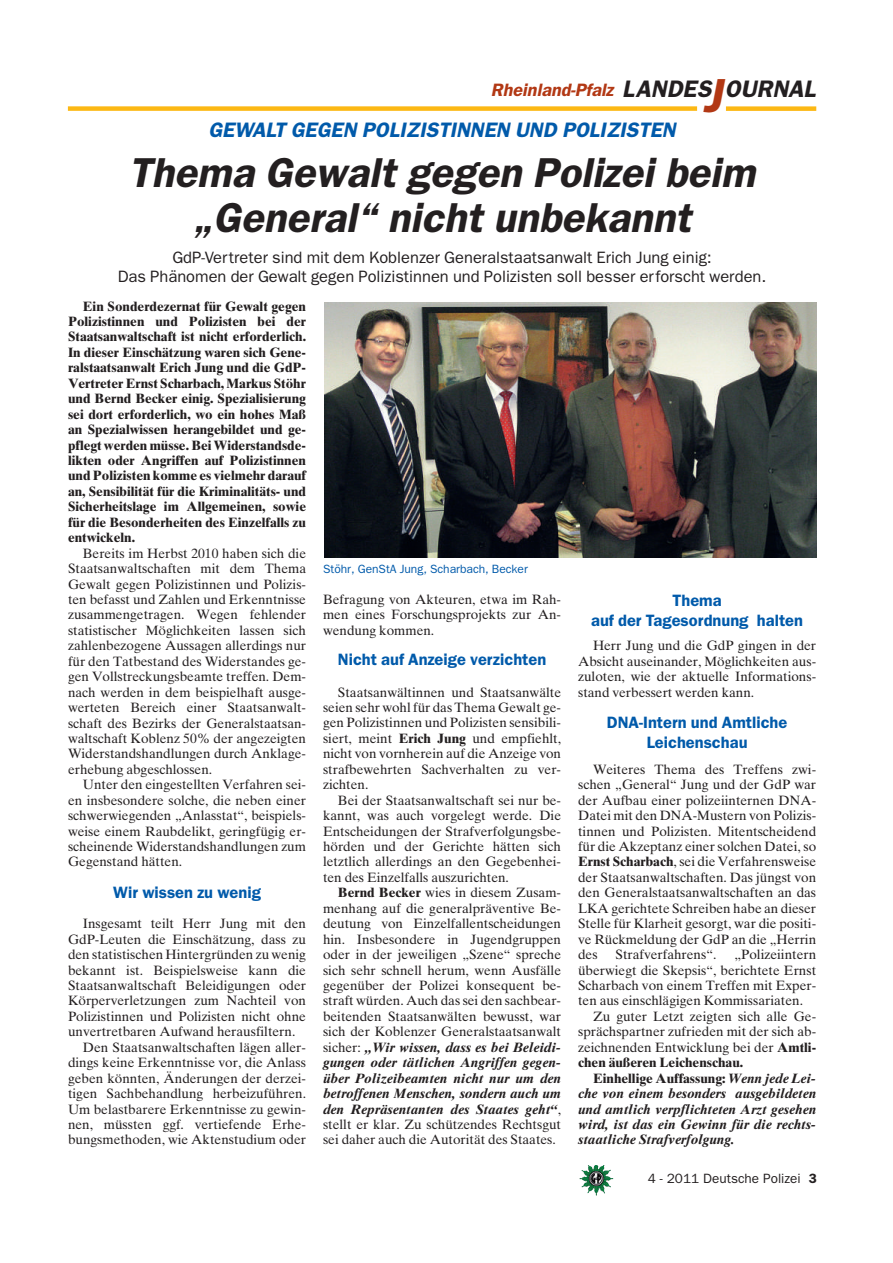
<style>
.page{position:relative;width:893px;height:1263px;background:#fff}
.page>*{position:absolute;margin:0;border:0;box-sizing:border-box;transform-origin:0 0}
.t1{font:42px/45px "Franklin Gothic Demi Oblique OV PEXPPA";color:#231f20;text-align:center}
.t2{font:24px "Franklin Gothic Demi Oblique OV PEXPPA";color:#231f20}
.t3{font:21px "Franklin Gothic Demi Oblique OV PEXPPA";color:#015aaa}
.t4{font:18px "Franklin Gothic Demi Oblique OV PEXPPA";color:#b23814}
.t5{font:16.5px/18.8px "Franklin Gothic Book OV NEXPPA";color:#231f20;text-align:center}
.t6{font:16.5px/19.5px "Franklin Gothic Demi OV MEXPPA";color:#015aaa;text-align:center}
.t7{font:13.5px/15.5px "Times Ten Roman OV JEXPPA";color:#231f20;text-align:justify}
.t8{font:13.5px/15.5px "Times Ten Bold OV KEXPPA";color:#231f20;text-align:justify}
.t9{font:13.5px/15.5px "Times Ten Bold Italic OV LEXPPA";color:#231f20;text-align:justify}
.t10{font:13.5px "Franklin Gothic Book OV NEXPPA";color:#231f20}
.t11{font:12px "Franklin Gothic Book OV NEXPPA";color:#015aaa}
.s1{font-size:48px;color:#b23814}
.s2{font-family:"Times Ten Bold OV KEXPPA"}
.s3{font-family:"Times Ten Roman OV JEXPPA"}
.s4{font-family:"Times Ten Bold Italic OV LEXPPA"}
.s5{font-family:"Franklin Gothic Demi OV MEXPPA"}
</style>
<div class="page">
<img style="left:581px;top:1165px;width:32px;height:31px">
<div style="left:68px;top:106px;width:629px;height:5px;background:#fcb814"></div>
<div style="left:726px;top:106px;width:90px;height:5px;background:#fcb814"></div>
<img style="left:324px;top:302px;width:492px;height:255px">
<h2 class="t2" style="left:622px;top:79px;width:195px">LANDES<span class="s1">J</span> OURNAL</h2>
<h3 class="t4" style="left:491px;top:83px;width:124px">Rheinland-Pfalz</h3>
<h3 class="t3" style="left:208px;top:121px;width:469px">GEWALT GEGEN POLIZISTINNEN UND POLIZISTEN</h3>
<h1 class="t1" style="left:129px;top:153px;width:628px">Thema Gewalt gegen Polizei beim „General“ nicht unbekannt</h1>
<p class="t5" style="left:118px;top:249px;width:650px">GdP-Vertreter sind mit dem Koblenzer Generalstaatsanwalt Erich Jung einig:<br>Das Phänomen der Gewalt gegen Polizistinnen und Polizisten soll besser erforscht werden.</p>
<p class="t8" style="left:68px;top:300px;width:240px;text-indent:15px">Ein Sonderdezernat für Gewalt gegen Polizistinnen und Polizisten bei der Staatsanwaltschaft ist nicht erforderlich.<br>In dieser Einschätzung waren sich Gene&shy;ralstaatsanwalt Erich Jung und die GdP-Vertreter Ernst Scharbach, Markus Stöhr und Bernd Becker einig. Spezialisierung sei dort erforderlich, wo ein hohes Maß an Spezialwissen herangebildet und ge&shy;pflegt werden müsse. Bei Widerstandsde&shy;likten oder Angriffen auf Polizistinnen und Polizisten komme es vielmehr darauf an, Sensibilität für die Kriminalitäts- und Sicherheitslage im Allgemeinen, sowie für die Besonderheiten des Einzelfalls zu entwickeln.</p>
<p class="t7" style="left:68px;top:547px;width:240px;text-indent:15px">Bereits im Herbst 2010 haben sich die Staatsanwaltschaften mit dem Thema Gewalt gegen Polizistinnen und Polizis&shy;ten befasst und Zahlen und Erkenntnisse zusammengetragen. Wegen fehlender statistischer Möglichkeiten lassen sich zahlenbezogene Aussagen allerdings nur für den Tatbestand des Widerstandes ge&shy;gen Vollstreckungsbeamte treffen. Dem&shy;nach werden in dem beispielhaft ausge&shy;werteten Bereich einer Staatsanwalt&shy;schaft des Bezirks der Generalstaatsan&shy;waltschaft Koblenz 50% der angezeigten Widerstandshandlungen durch Anklage&shy;erhebung abgeschlossen.</p>
<p class="t7" style="left:68px;top:778px;width:240px;text-indent:15px">Unter den eingestellten Verfahren sei&shy;en insbesondere solche, die neben einer schwerwiegenden „Anlasstat“, beispiels&shy;weise einem Raubdelikt, geringfügig er&shy;scheinende Widerstandshandlungen zum Gegenstand hätten.</p>
<p class="t6" style="left:113px;top:884px;width:149px">Wir wissen zu wenig</p>
<p class="t7" style="left:83px;top:917px;width:225px">Insgesamt teilt Herr Jung mit den</p>
<p class="t7" style="left:68px;top:933px;width:240px">GdP-Leuten die Einschätzung, dass zu</p>
<p class="t7" style="left:68px;top:948px;width:240px">den statistischen Hintergründen zu wenig</p>
<p class="t7" style="left:68px;top:964px;width:239px">bekannt ist. Beispielsweise kann die</p>
<p class="t7" style="left:68px;top:979px;width:240px">Staatsanwaltschaft Beleidigungen oder</p>
<p class="t7" style="left:68px;top:995px;width:239px">Körperverletzungen zum Nachteil von</p>
<p class="t7" style="left:68px;top:1010px;width:240px">Polizistinnen und Polizisten nicht ohne</p>
<p class="t7" style="left:68px;top:1025px;width:229px">unvertretbaren Aufwand herausfiltern.</p>
<p class="t7" style="left:83px;top:1041px;width:225px">Den Staatsanwaltschaften lägen aller-</p>
<p class="t7" style="left:68px;top:1056px;width:240px">dings keine Erkenntnisse vor, die Anlass</p>
<p class="t7" style="left:68px;top:1072px;width:239px">geben könnten, Änderungen der derzei-</p>
<p class="t7" style="left:68px;top:1087px;width:240px">tigen Sachbehandlung herbeizuführen.</p>
<p class="t7" style="left:68px;top:1103px;width:239px">Um belastbarere Erkenntnisse zu gewin-</p>
<p class="t7" style="left:68px;top:1118px;width:240px">nen, müssten ggf. vertiefende Erhe-</p>
<p class="t7" style="left:68px;top:1134px;width:239px">bungsmethoden, wie Aktenstudium oder</p>
<p class="t11" style="left:323px;top:564px;width:206px">Stöhr, GenStA Jung, Scharbach, Becker</p>
<p class="t7" style="left:323px;top:593px;width:240px">Befragung von Akteuren, etwa im Rah&shy;men eines Forschungsprojekts zur An&shy;wendung kommen.</p>
<p class="t6" style="left:338px;top:651px;width:210px">Nicht auf Anzeige verzichten</p>
<p class="t7" style="left:323px;top:686px;width:240px;text-indent:15px">Staatsanwältinnen und Staatsanwälte seien sehr wohl für das Thema Gewalt ge&shy;gen Polizistinnen und Polizisten sensibili&shy;siert, meint <span class="s2">Erich Jung</span> und empfiehlt, nicht von vornherein auf die Anzeige von strafbewehrten Sachverhalten zu ver&shy;zichten.</p>
<p class="t7" style="left:323px;top:794px;width:240px;text-indent:15px">Bei der Staatsanwaltschaft sei nur be&shy;kannt, was auch vorgelegt werde. Die Entscheidungen der Strafverfolgungsbe&shy;hörden und der Gerichte hätten sich letztlich allerdings an den Gegebenhei&shy;ten des Einzelfalls auszurichten.</p>
<p class="t7" style="left:323px;top:886px;width:240px;text-indent:15px"><span class="s2">Bernd Becker</span> wies in diesem Zusam&shy;menhang auf die generalpräventive Be&shy;deutung von Einzelfallentscheidungen hin. Insbesondere in Jugendgruppen oder in der jeweiligen „Szene“ spreche sich sehr schnell herum, wenn Ausfälle gegenüber der Polizei konsequent be&shy;straft würden. Auch das sei den sachbear&shy;beitenden Staatsanwälten bewusst, war sich der Koblenzer Generalstaatsanwalt</p>
<p class="t9" style="left:323px;top:1041px;width:240px"><span class="s3">sicher:</span> „Wir wissen, dass es bei Beleidi&shy;gungen oder tätlichen Angriffen gegen&shy;über Polizeibeamten nicht nur um den betroffenen Menschen, sondern auch um den Repräsentanten des Staates geht“<span class="s3">,</span></p>
<p class="t7" style="left:323px;top:1118px;width:240px">stellt er klar. Zu schützendes Rechtsgut sei daher auch die Autorität des Staates.</p>
<p class="t6" style="left:591px;top:592px;width:213px">Thema<br>auf der Tagesordnung halten</p>
<p class="t7" style="left:578px;top:639px;width:240px;text-indent:15px">Herr Jung und die GdP gingen in der Absicht auseinander, Möglichkeiten aus&shy;zuloten, wie der aktuelle Informations&shy;stand verbessert werden kann.</p>
<p class="t6" style="left:607px;top:714px;width:182px">DNA-Intern und Amtliche<br>Leichenschau</p>
<p class="t7" style="left:578px;top:763px;width:240px;text-indent:15px">Weiteres Thema des Treffens zwi&shy;schen „General“ Jung und der GdP war der Aufbau einer polizeiinternen DNA-Datei mit den DNA-Mustern von Polizis&shy;tinnen und Polizisten. Mitentscheidend für die Akzeptanz einer solchen Datei, so <span class="s2">Ernst Scharbach</span>, sei die Verfahrensweise der Staatsanwaltschaften. Das jüngst von den Generalstaatsanwaltschaften an das LKA gerichtete Schreiben habe an dieser Stelle für Klarheit gesorgt, war die positi&shy;ve Rückmeldung der GdP an die „Herrin des</p>
<p class="t7" style="left:616px;top:948px;width:102px">Strafverfahrens“.</p>
<p class="t7" style="left:734px;top:948px;width:83px">„Polizeiintern</p>
<p class="t7" style="left:578px;top:964px;width:240px">überwiegt die Skepsis“, berichtete Ernst</p>
<p class="t7" style="left:578px;top:979px;width:239px">Scharbach von einem Treffen mit Exper-</p>
<p class="t7" style="left:578px;top:995px;width:226px">ten aus einschlägigen Kommissariaten.</p>
<p class="t7" style="left:593px;top:1010px;width:225px">Zu guter Letzt zeigten sich alle Ge-</p>
<p class="t7" style="left:578px;top:1025px;width:239px">sprächspartner zufrieden mit der sich ab-</p>
<p class="t7" style="left:578px;top:1041px;width:240px">zeichnenden Entwicklung bei der <span class="s2">Amtli-</span></p>
<p class="t8" style="left:593px;top:1056px;width:225px;text-indent:-15px">chen äußeren Leichenschau.<br>Einhellige Auffassung: <span class="s4">Wenn jede Lei-</span></p>
<p class="t9" style="left:578px;top:1087px;width:240px">che von einem besonders ausgebildeten und amtlich verpflichteten Arzt gesehen wird, ist das ein Gewinn für die rechts&shy;staatliche Strafverfolgung.</p>
<p class="t10" style="left:648px;top:1173px;width:171px">4 - 2011 Deutsche Polizei <span class="s5">3</span></p>
</div>
